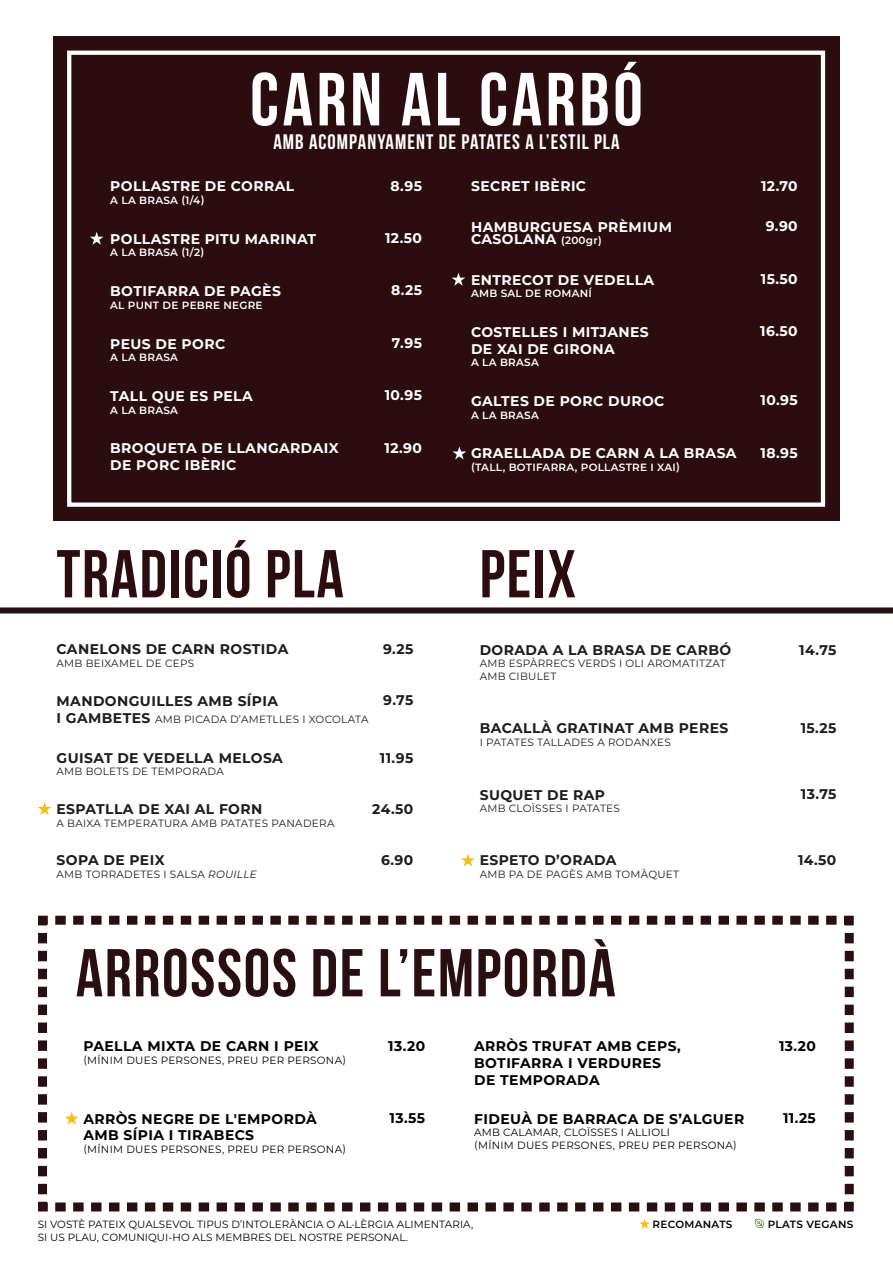
<style>
.page{position:relative;width:893px;height:1264px;background:#fff}
.page>*{position:absolute;margin:0;border:0;box-sizing:border-box;transform-origin:0 0}
.t1{font:75px "Bebas Neue";letter-spacing:.05em;color:#fff}
.t2{font:67.5px "Bebas Neue";letter-spacing:.025em;color:#290f11}
.t3{font:67.5px "Bebas Neue";letter-spacing:.025em;color:#2b0d10}
.t4{font:21px "Bebas Neue";letter-spacing:.05em;color:#fff}
.t5{font:700 14.1px/16.8px "Montserrat";letter-spacing:.03em;color:#fff}
.t6{font:700 14.1px "Montserrat";letter-spacing:.03em;color:#1d1d1b}
.t7{font:700 14.1px/16.8px "Montserrat";letter-spacing:.03em;color:#000}
.t8{font:10.5px/12.6px "Montserrat";letter-spacing:.025em;color:#1d1d1b}
.t9{font:10.5px/12.6px "Montserrat";letter-spacing:.015em;color:#000}
.t10{font:600 10.5px "Montserrat";letter-spacing:.025em;color:#fff}
.t11{font:600 10.5px "Montserrat";letter-spacing:.03em;color:#000}
.s1{font-weight:600;font-size:10.5px}
.s2{font-weight:700;font-size:14.1px}
.s3{font-style:italic}
</style>
<div class="page">
<div style="left:0;top:607px;width:893px;height:6px;background:#290f11"></div>
<svg style="left:38px;top:802px;width:13px;height:13px"></svg>
<svg style="left:461px;top:853px;width:14px;height:13px"></svg>
<div style="left:53px;top:36px;width:786px;height:485px;background:#2b0d10"></div>
<div style="left:67px;top:51px;width:758px;height:456px;border:4px solid #fff"></div>
<svg style="left:90px;top:232px;width:13px;height:13px"></svg>
<svg style="left:452px;top:273px;width:13px;height:13px"></svg>
<svg style="left:452px;top:446px;width:14px;height:13px"></svg>
<svg style="left:38px;top:915px;width:816px;height:314px"></svg>
<h1 class="t1" style="left:250px;top:58px;width:394px">CARN AL CARBÓ</h1>
<h3 class="t4" style="left:273px;top:130px;width:348px">AMB ACOMPANYAMENT DE PATATES A L’ESTIL PLA</h3>
<p class="t5" style="left:110px;top:177px;width:185px">POLLASTRE DE CORRAL</p>
<p class="t10" style="left:110px;top:193px;width:96px">A LA BRASA (1/4)</p>
<p class="t5" style="left:471px;top:177px;width:117px">SECRET IBÈRIC</p>
<p class="t5" style="left:761px;top:176px;width:38px">12.70</p>
<p class="t5" style="left:471px;top:220px;width:202px;line-height:12px">HAMBURGUESA PRÈMIUM<br>CASOLANA <span class="s1">(200gr)</span></p>
<p class="t5" style="left:766px;top:217px;width:33px">9.90</p>
<p class="t5" style="left:471px;top:270px;width:185px">ENTRECOT DE VEDELLA</p>
<p class="t10" style="left:471px;top:286px;width:122px">AMB SAL DE ROMANÍ</p>
<p class="t5" style="left:390px;top:176px;width:33px">8.95</p>
<p class="t5" style="left:385px;top:229px;width:38px">12.50</p>
<p class="t5" style="left:110px;top:230px;width:207px">POLLASTRE PITU MARINAT</p>
<p class="t10" style="left:110px;top:245px;width:95px">A LA BRASA (1/2)</p>
<p class="t5" style="left:761px;top:270px;width:38px">15.50</p>
<p class="t5" style="left:110px;top:282px;width:172px">BOTIFARRA DE PAGÈS</p>
<p class="t10" style="left:110px;top:297px;width:154px">AL PUNT DE PEBRE NEGRE</p>
<p class="t5" style="left:391px;top:281px;width:32px">8.25</p>
<p class="t5" style="left:110px;top:334px;width:116px">PEUS DE PORC</p>
<p class="t10" style="left:110px;top:350px;width:69px">A LA BRASA</p>
<p class="t5" style="left:110px;top:387px;width:144px">TALL QUE ES PELA</p>
<p class="t10" style="left:110px;top:402px;width:69px">A LA BRASA</p>
<p class="t5" style="left:392px;top:334px;width:32px">7.95</p>
<p class="t5" style="left:385px;top:386px;width:39px">10.95</p>
<p class="t5" style="left:110px;top:439px;width:230px">BROQUETA DE LLANGARDAIX<br>DE PORC IBÈRIC</p>
<p class="t5" style="left:384px;top:438px;width:39px">12.90</p>
<h2 class="t3" style="left:57px;top:537px;width:289px">TRADICIÓ PLA</h2>
<p class="t6" style="left:57px;top:638px;width:233px">CANELONS DE CARN ROSTIDA</p>
<p class="t8" style="left:57px;top:656px;width:139px">AMB BEIXAMEL DE CEPS</p>
<p class="t6" style="left:57px;top:691px;width:223px">MANDONGUILLES AMB SÍPIA</p>
<p class="t8" style="left:57px;top:712px;width:313px"><span class="s2">I GAMBETES</span> AMB PICADA D’AMETLLES I XOCOLATA</p>
<p class="t6" style="left:383px;top:639px;width:32px">9.25</p>
<p class="t6" style="left:383px;top:690px;width:32px">9.75</p>
<p class="t6" style="left:57px;top:747px;width:228px">GUISAT DE VEDELLA MELOSA</p>
<p class="t8" style="left:57px;top:765px;width:169px">AMB BOLETS DE TEMPORADA</p>
<p class="t6" style="left:380px;top:747px;width:35px">11.95</p>
<p class="t6" style="left:57px;top:799px;width:207px">ESPATLLA DE XAI AL FORN</p>
<p class="t8" style="left:57px;top:816px;width:279px">A BAIXA TEMPERATURA AMB PATATES PANADERA</p>
<p class="t6" style="left:372px;top:799px;width:43px">24.50</p>
<p class="t6" style="left:57px;top:850px;width:110px">SOPA DE PEIX</p>
<p class="t6" style="left:381px;top:850px;width:34px">6.90</p>
<p class="t8" style="left:57px;top:867px;width:202px">AMB TORRADETES I SALSA <span class="s3">ROUILLE</span></p>
<p class="t5" style="left:471px;top:323px;width:179px">COSTELLES I MITJANES<br>DE XAI DE GIRONA</p>
<p class="t10" style="left:471px;top:355px;width:69px">A LA BRASA</p>
<p class="t5" style="left:760px;top:322px;width:39px">16.50</p>
<p class="t5" style="left:471px;top:392px;width:195px">GALTES DE PORC DUROC</p>
<p class="t10" style="left:471px;top:407px;width:69px">A LA BRASA</p>
<p class="t5" style="left:760px;top:391px;width:39px">10.95</p>
<p class="t5" style="left:471px;top:444px;width:267px">GRAELLADA DE CARN A LA BRASA</p>
<p class="t10" style="left:471px;top:460px;width:210px">(TALL, BOTIFARRA, POLLASTRE I XAI)</p>
<p class="t5" style="left:760px;top:444px;width:39px">18.95</p>
<h2 class="t3" style="left:480px;top:537px;width:98px">PEIX</h2>
<p class="t6" style="left:480px;top:639px;width:253px">DORADA A LA BRASA DE CARBÓ</p>
<p class="t6" style="left:799px;top:639px;width:39px">14.75</p>
<p class="t8" style="left:480px;top:657px;width:248px">AMB ESPÀRRECS VERDS I OLI AROMATITZAT<br>AMB CIBULET</p>
<p class="t6" style="left:480px;top:718px;width:250px">BACALLÀ GRATINAT AMB PERES</p>
<p class="t8" style="left:480px;top:735px;width:193px">I PATATES TALLADES A RODANXES</p>
<p class="t6" style="left:800px;top:718px;width:37px">15.25</p>
<p class="t6" style="left:480px;top:784px;width:127px">SUQUET DE RAP</p>
<p class="t8" style="left:480px;top:802px;width:142px">AMB CLOÏSSES I PATATES</p>
<p class="t6" style="left:801px;top:783px;width:37px">13.75</p>
<p class="t6" style="left:480px;top:850px;width:138px">ESPETO D’ORADA</p>
<p class="t8" style="left:480px;top:867px;width:201px">AMB PA DE PAGÈS AMB TOMÀQUET</p>
<p class="t6" style="left:798px;top:850px;width:40px">14.50</p>
<h2 class="t2" style="left:76px;top:936px;width:541px">ARROSSOS DE L’EMPORDÀ</h2>
<p class="t7" style="left:83px;top:1037px;width:237px">PAELLA MIXTA DE CARN I PEIX</p>
<p class="t9" style="left:83px;top:1053px;width:264px">(MÍNIM DUES PERSONES, PREU PER PERSONA)</p>
<p class="t7" style="left:83px;top:1109px;width:235px">ARRÒS NEGRE DE L'EMPORDÀ<br>AMB SÍPIA I TIRABECS</p>
<p class="t9" style="left:83px;top:1142px;width:264px">(MÍNIM DUES PERSONES, PREU PER PERSONA)</p>
<p class="t7" style="left:388px;top:1036px;width:38px">13.20</p>
<p class="t7" style="left:389px;top:1108px;width:37px">13.55</p>
<p class="t7" style="left:474px;top:1037px;width:208px">ARRÒS TRUFAT AMB CEPS,<br>BOTIFARRA I VERDURES<br>DE TEMPORADA</p>
<p class="t7" style="left:779px;top:1036px;width:38px">13.20</p>
<p class="t7" style="left:474px;top:1109px;width:271px">FIDEUÀ DE BARRACA DE S’ALGUER</p>
<p class="t9" style="left:474px;top:1126px;width:264px">AMB CALAMAR, CLOÏSSES I ALLIOLI<br>(MÍNIM DUES PERSONES, PREU PER PERSONA)</p>
<p class="t7" style="left:783px;top:1108px;width:34px">11.25</p>
<p class="t9" style="left:38px;top:1217px;width:437px;line-height:13.5px">SI VOSTÈ PATEIX QUALSEVOL TIPUS D’INTOLERÀNCIA O AL·LÈRGIA ALIMENTARIA,<br>SI US PLAU, COMUNIQUI-HO ALS MEMBRES DEL NOSTRE PERSONAL.</p>
<p class="t11" style="left:652px;top:1216px;width:81px">RECOMANATS</p>
<p class="t11" style="left:768px;top:1216px;width:87px">PLATS VEGANS</p>
</div>
